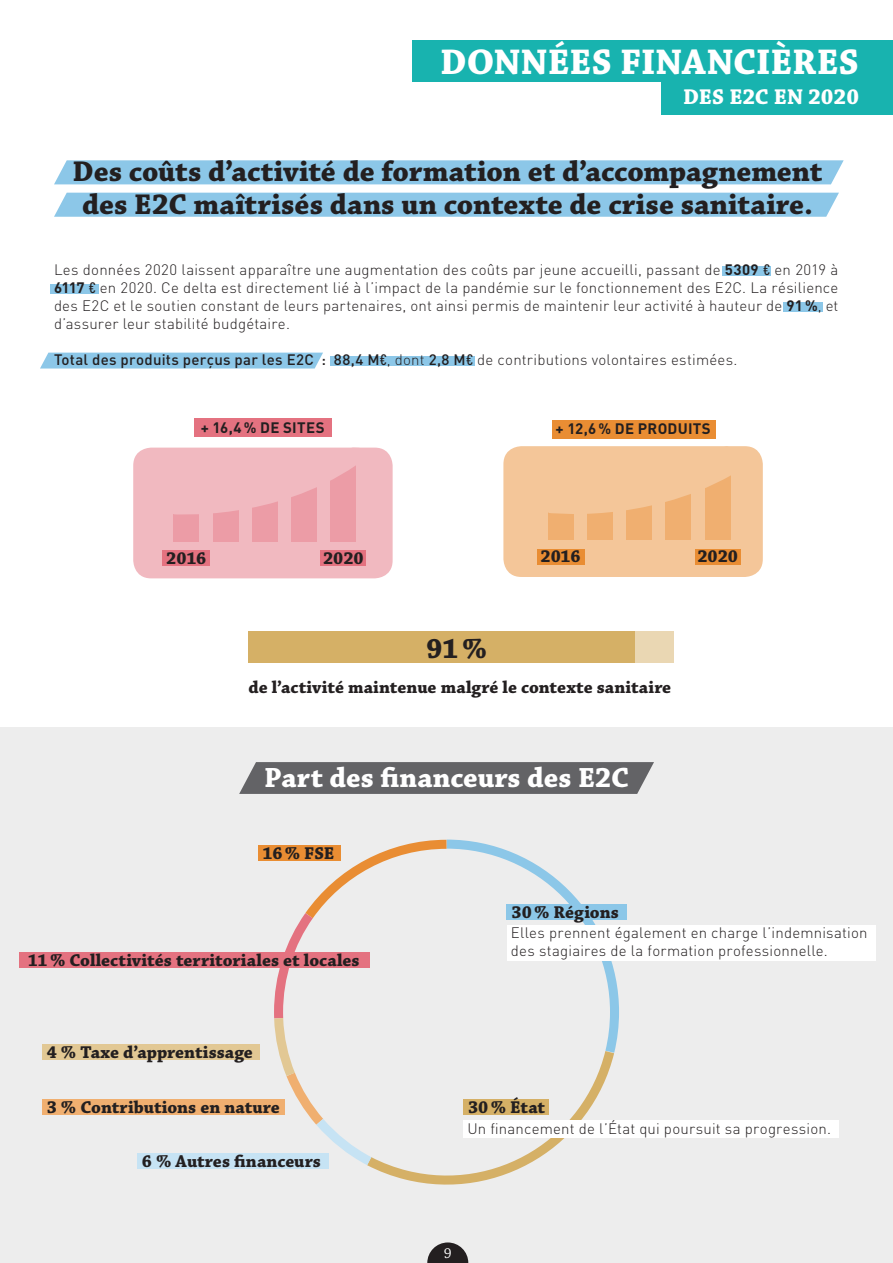
<style>
.page{position:relative;width:893px;height:1263px;background:#fff}
.page>*{position:absolute;margin:0;border:0;box-sizing:border-box;transform-origin:0 0}
.t1{font:700 37.5px "Chaparral Pro";color:#fff}
.t2{font:700 30px/33px "Chaparral Pro";color:#231f20;text-align:center}
.t3{font:700 29.25px "Chaparral Pro";color:#fff}
.t4{font:700 29.25px "Chaparral Pro";color:#231f20}
.t5{font:700 22.5px "Chaparral Pro";letter-spacing:.005em;color:#fff}
.t6{font:700 18px "Chaparral Pro";color:#231f20}
.t7{font:300 15px/18px "DIN";letter-spacing:.015em;color:#231f20;text-align:justify}
.t8{font:500 15px "DIN";letter-spacing:.02em;color:#231f20}
.t9{font:700 15px "DIN";letter-spacing:.02em;color:#231f20}
.t10{font:15px "Chaparral Pro";color:#fff}
.s1{font-weight:700}
.s2{font-family:"DIN Cond";font-weight:500}
.s3{font-family:"DIN Cond"}
.s4{font-weight:300}
</style>
<div class="page">
<div style="left:0;top:727px;width:893px;height:536px;background:#ededed"></div>
<div style="left:331px;top:356px;width:144px;height:9px;background:#8cc7e8"></div>
<div style="left:50px;top:284px;width:49px;height:9px;background:#8cc7e8"></div>
<div style="left:723px;top:266px;width:48px;height:9px;background:#8cc7e8"></div>
<div style="left:40px;top:353px;width:283px;height:15px;background:#8cc7e8"></div>
<div style="left:783px;top:302px;width:40px;height:9px;background:#8cc7e8"></div>
<div style="left:54px;top:160px;width:790px;height:24px;background:#8cc7e8"></div>
<div style="left:54px;top:193px;width:785px;height:24px;background:#8cc7e8"></div>
<div style="left:412px;top:40px;width:481px;height:42px;background:#18b3af"></div>
<div style="left:661px;top:81px;width:232px;height:34px;background:#18b3af"></div>
<div style="left:248px;top:631px;width:426px;height:32px;background:#ead7b3"></div>
<div style="left:507px;top:904px;width:120px;height:15px;background:#8cc7e8"></div>
<div style="left:507px;top:925px;width:369px;height:35px;background:#fff"></div>
<div style="left:248px;top:631px;width:387px;height:32px;background:#d5b066"></div>
<div style="left:133px;top:448px;width:260px;height:130px;background:#f1b9c0;border-radius:18px"></div>
<div style="left:162px;top:550px;width:48px;height:16px;background:#e47280"></div>
<div style="left:321px;top:550px;width:45px;height:16px;background:#e47280"></div>
<div style="left:173px;top:514px;width:26px;height:27px;background:#ec9ca6"></div>
<div style="left:213px;top:497px;width:25px;height:44px;background:#ec9ca6"></div>
<div style="left:252px;top:487px;width:26px;height:54px;background:#ec9ca6"></div>
<div style="left:291px;top:475px;width:26px;height:66px;background:#ec9ca6"></div>
<div style="left:331px;top:464px;width:25px;height:77px;background:#ec9ca6"></div>
<div style="left:194px;top:418px;width:137px;height:19px;background:#e47280"></div>
<svg style="left:173px;top:447px;width:211px;height:74px"></svg>
<div style="left:503px;top:446px;width:260px;height:131px;background:#f4c699;border-radius:18px"></div>
<div style="left:537px;top:549px;width:47px;height:16px;background:#e98d33"></div>
<div style="left:695px;top:549px;width:45px;height:16px;background:#e98d33"></div>
<div style="left:548px;top:513px;width:25px;height:27px;background:#f0af70"></div>
<div style="left:587px;top:496px;width:26px;height:44px;background:#f0af70"></div>
<div style="left:626px;top:486px;width:26px;height:54px;background:#f0af70"></div>
<div style="left:666px;top:473px;width:25px;height:67px;background:#f0af70"></div>
<div style="left:705px;top:462px;width:25px;height:78px;background:#f0af70"></div>
<div style="left:552px;top:420px;width:163px;height:18px;background:#e98d33"></div>
<svg style="left:548px;top:446px;width:213px;height:78px"></svg>
<div style="left:258px;top:845px;width:83px;height:16px;background:#e98d33"></div>
<div style="left:20px;top:952px;width:350px;height:16px;background:#e47280"></div>
<div style="left:463px;top:1120px;width:376px;height:18px;background:#fff"></div>
<svg style="left:269px;top:839px;width:355px;height:346px"></svg>
<div style="left:42px;top:1045px;width:217px;height:15px;background:#e2c894"></div>
<div style="left:42px;top:1099px;width:242px;height:16px;background:#f0af70"></div>
<div style="left:137px;top:1153px;width:192px;height:15px;background:#c6e3f4"></div>
<svg style="left:239px;top:762px;width:415px;height:32px;background:#69696c"></svg>
<svg style="left:427px;top:1242px;width:41px;height:21px"></svg>
<h1 class="t1" style="left:440px;top:40px;width:420px">DONNÉES FINANCIÈRES</h1>
<h3 class="t5" style="left:683px;top:84px;width:177px">DES E2C EN 2020</h3>
<h2 class="t2" style="left:73px;top:156px;width:751px">Des coûts d’activité de formation et d’accompagnement des E2C maîtrisés dans un contexte de crise sanitaire.</h2>
<p class="t7" style="left:54px;top:261px;width:786px">Les données 2020 laissent apparaître une augmentation des coûts par jeune accueilli, passant de <span class="s1">5309</span> <span class="s2">€</span> en 2019 à <span class="s1">6117</span> <span class="s2">€</span> en 2020. Ce delta est directement lié à l’impact de la pandémie sur le fonctionnement des E2C. La résilience des E2C et le soutien constant de leurs partenaires, ont ainsi permis de maintenir leur activité à hauteur de <span class="s1">91 %</span>, et d’assurer leur stabilité budgétaire.</p>
<p class="t8" style="left:54px;top:350px;width:685px">Total des produits perçus par les E2C : 88,4 M<span class="s3">€</span><span class="s4">, dont</span> 2,8 M<span class="s3">€</span> <span class="s4">de contributions volontaires estimées.</span></p>
<p class="t9" style="left:201px;top:418px;width:125px">+ 16,4 % DE SITES</p>
<p class="t6" style="left:166px;top:547px;width:41px">2016</p>
<p class="t6" style="left:323px;top:547px;width:42px">2020</p>
<h3 class="t4" style="left:426px;top:631px;width:62px">91%</h3>
<p class="t9" style="left:555px;top:419px;width:157px">+ 12,6 % DE PRODUITS</p>
<p class="t6" style="left:540px;top:546px;width:41px">2016</p>
<p class="t6" style="left:697px;top:546px;width:42px">2020</p>
<p class="t6" style="left:248px;top:677px;width:424px">de l’activité maintenue malgré le contexte sanitaire</p>
<h3 class="t3" style="left:264px;top:760px;width:366px">Part des financeurs des E2C</h3>
<p class="t6" style="left:263px;top:843px;width:73px">16% FSE</p>
<p class="t6" style="left:28px;top:950px;width:333px">11% Collectivités territoriales et locales</p>
<p class="t6" style="left:47px;top:1042px;width:208px">4 % Taxe d’apprentissage</p>
<p class="t6" style="left:47px;top:1096px;width:234px">3 % Contributions en nature</p>
<p class="t6" style="left:142px;top:1150px;width:180px">6 % Autres financeurs</p>
<p class="t6" style="left:512px;top:901px;width:109px">30% Régions</p>
<p class="t7" style="left:511px;top:923px;width:358px">Elles prennent également en charge l’indemnisation des stagiaires de la formation professionnelle.</p>
<p class="t6" style="left:468px;top:1097px;width:79px">30% État</p>
<p class="t7" style="left:467px;top:1119px;width:365px">Un financement de l’État qui poursuit sa progression.</p>
<p class="t10" style="left:444px;top:1245px;width:9px">9</p>
</div>
